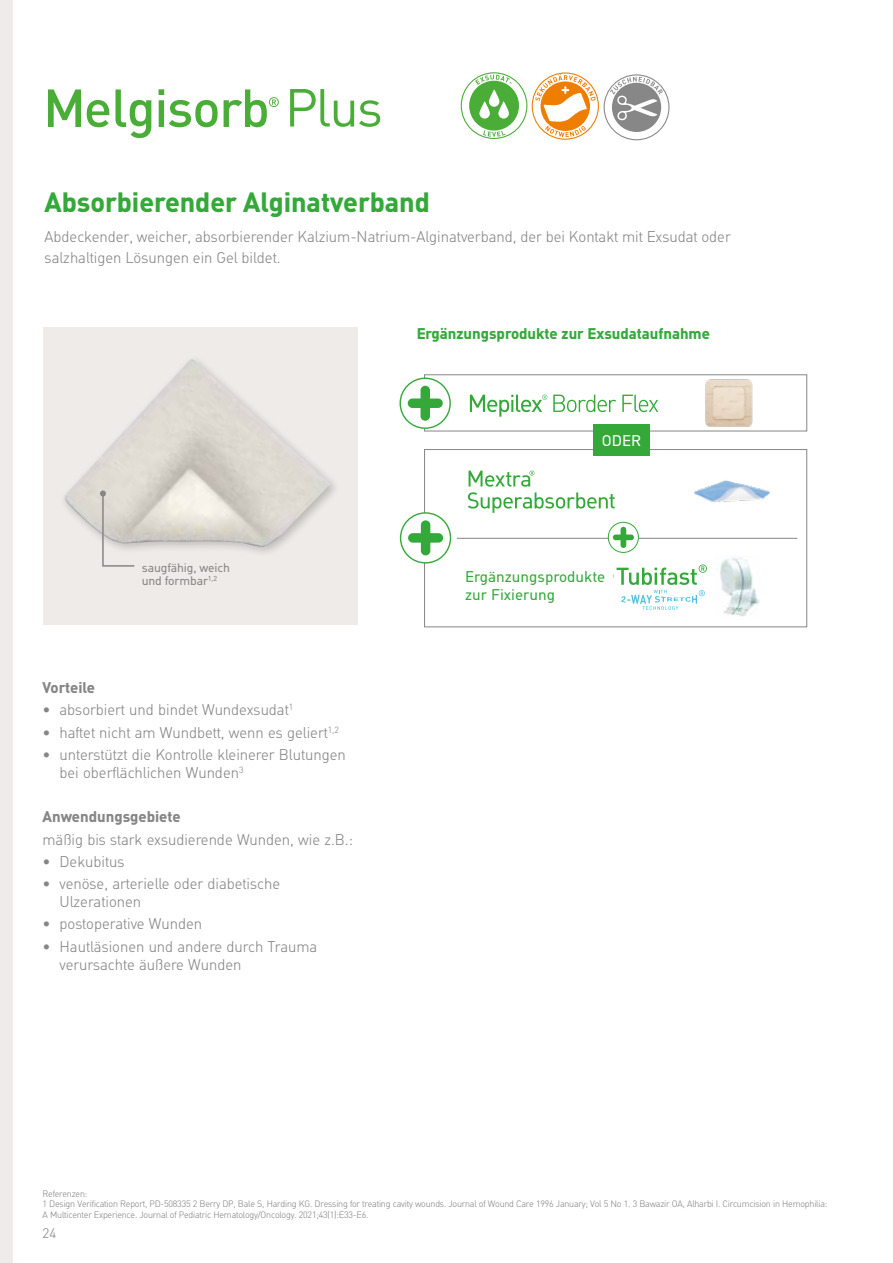
<style>
.page{position:relative;width:893px;height:1263px;background:#fff}
.page>*{position:absolute;margin:0;border:0;box-sizing:border-box;transform-origin:0 0}
.t1{font:700 27px "MHC Din";color:#34a93a}
.t2{font:300 15px/18px "MHC Din";color:#878686}
.t3{font:700 15px "MHC Din";color:#34a93a}
.t4{font:15px/18px "MHC Din";color:#34a93a}
.t5{font:700 15px "MHC Din";color:#878686}
.t6{font:15px "MHC Din";color:#fff}
.t7{font:300 13.5px "MHC Din";color:#878686}
.t8{font:12px/13.5px "MHC Din";letter-spacing:-.01em;color:#878686}
.t9{font:300 9px/10.5px "MHC Din";letter-spacing:-.02em;color:#878686}
</style>
<div class="page">
<svg style="left:48px;top:89px;width:231px;height:49px"></svg>
<svg style="left:290px;top:89px;width:90px;height:38px"></svg>
<svg style="left:461px;top:72px;width:208px;height:68px"></svg>
<div style="left:43px;top:327px;width:315px;height:298px;background:#eeebe8"></div>
<div style="left:424px;top:449px;width:383px;height:178px;background:#fff;border:1px solid #878686"></div>
<img style="left:694px;top:480px;width:76px;height:22px">
<svg style="left:467px;top:470px;width:148px;height:43px"></svg>
<div style="left:424px;top:374px;width:383px;height:57px;background:#fff;border:1px solid #878686"></div>
<svg style="left:553px;top:395px;width:63px;height:17px"></svg>
<svg style="left:622px;top:395px;width:36px;height:17px"></svg>
<svg style="left:470px;top:395px;width:77px;height:22px"></svg>
<div style="left:400px;top:378px;width:50px;height:50px;background:#fff;border-radius:50%"></div>
<div style="left:399px;top:378px;width:52px;height:51px;border:1px solid #34a93a;border-radius:50%"></div>
<div style="left:420px;top:386px;width:10px;height:35px;background:#34a93a;border-radius:5px"></div>
<div style="left:408px;top:398px;width:35px;height:10px;background:#34a93a;border-radius:5px"></div>
<div style="left:593px;top:424px;width:57px;height:32px;background:#34a93a"></div>
<hr style="left:457px;top:538px;width:340px;height:1px;background:#878686">
<img style="left:720px;top:557px;width:40px;height:59px">
<svg style="left:616px;top:564px;width:91px;height:46px"></svg>
<svg style="left:608px;top:522px;width:30px;height:30px"></svg>
<div style="left:608px;top:522px;width:31px;height:31px;border:1px solid #34a93a;border-radius:50%"></div>
<div style="left:620px;top:527px;width:6px;height:21px;background:#34a93a;border-radius:3px"></div>
<div style="left:613px;top:534px;width:21px;height:6px;background:#34a93a;border-radius:3px"></div>
<div style="left:401px;top:513px;width:49px;height:50px;background:#fff;border-radius:50%"></div>
<div style="left:400px;top:512px;width:51px;height:52px;border:1px solid #34a93a;border-radius:50%"></div>
<div style="left:421px;top:520px;width:9px;height:35px;background:#34a93a;border-radius:5px"></div>
<div style="left:408px;top:533px;width:35px;height:10px;background:#34a93a;border-radius:5px"></div>
<img style="left:705px;top:379px;width:48px;height:48px">
<img style="left:64px;top:359px;width:266px;height:188px">
<svg style="left:100px;top:490px;width:36px;height:77px"></svg>
<div style="left:0;top:0;width:13px;height:1263px;background:#eeebe8"></div>
<h1 class="t1" style="left:45px;top:186px;width:387px">Absorbierender Alginatverband</h1>
<p class="t2" style="left:45px;top:226px;width:688px;line-height:21px">Abdeckender, weicher, absorbierender Kalzium-Natrium-Alginatverband, der bei Kontakt mit Exsudat oder salzhaltigen Lösungen ein Gel bildet.</p>
<p class="t3" style="left:417px;top:324px;width:295px">Ergänzungsprodukte zur Exsudataufnahme</p>
<p class="t8" style="left:142px;top:561px;width:90px">saugfähig, weich und formbar<sup>1,2</sup></p>
<p class="t5" style="left:43px;top:678px;width:54px">Vorteile</p>
<p class="t2" style="left:43px;top:701px;width:252px">• absorbiert und bindet Wundexsudat<sup>1</sup></p>
<p class="t2" style="left:43px;top:723px;width:298px">• haftet nicht am Wundbett, wenn es geliert<sup>1,2</sup></p>
<p class="t2" style="left:60px;top:745px;width:288px;text-indent:-17px">• unterstützt die Kontrolle kleinerer Blutungen bei oberflächlichen Wunden<sup>3</sup></p>
<p class="t5" style="left:43px;top:808px;width:140px">Anwendungsgebiete</p>
<p class="t2" style="left:43px;top:830px;width:312px">mäßig bis stark exsudierende Wunden, wie z.B.:</p>
<p class="t2" style="left:43px;top:852px;width:83px">• Dekubitus</p>
<p class="t2" style="left:60px;top:874px;width:222px;text-indent:-17px">• venöse, arterielle oder diabetische<br>Ulzerationen</p>
<p class="t2" style="left:43px;top:915px;width:161px">• postoperative Wunden</p>
<p class="t2" style="left:60px;top:937px;width:259px;text-indent:-17px">• Hautläsionen und andere durch Trauma verursachte äußere Wunden</p>
<p class="t6" style="left:602px;top:431px;width:41px">ODER</p>
<p class="t4" style="left:465px;top:568px;width:142px">Ergänzungsprodukte zur Fixierung</p>
<p class="t9" style="left:43px;top:1188px;width:786px">Referenzen:<br>1 Design Verification Report, PD-508335 2 Berry DP, Bale S, Harding KG. Dressing for treating cavity wounds. Journal of Wound Care 1996 January; Vol 5 No 1. 3 Bawazir OA, Alharbi I. Circumcision in Hemophilia:<br>A Multicenter Experience. Journal of Pediatric Hematology/Oncology. 2021;43(1):E33-E6.</p>
<p class="t7" style="left:43px;top:1225px;width:15px">24</p>
</div>
